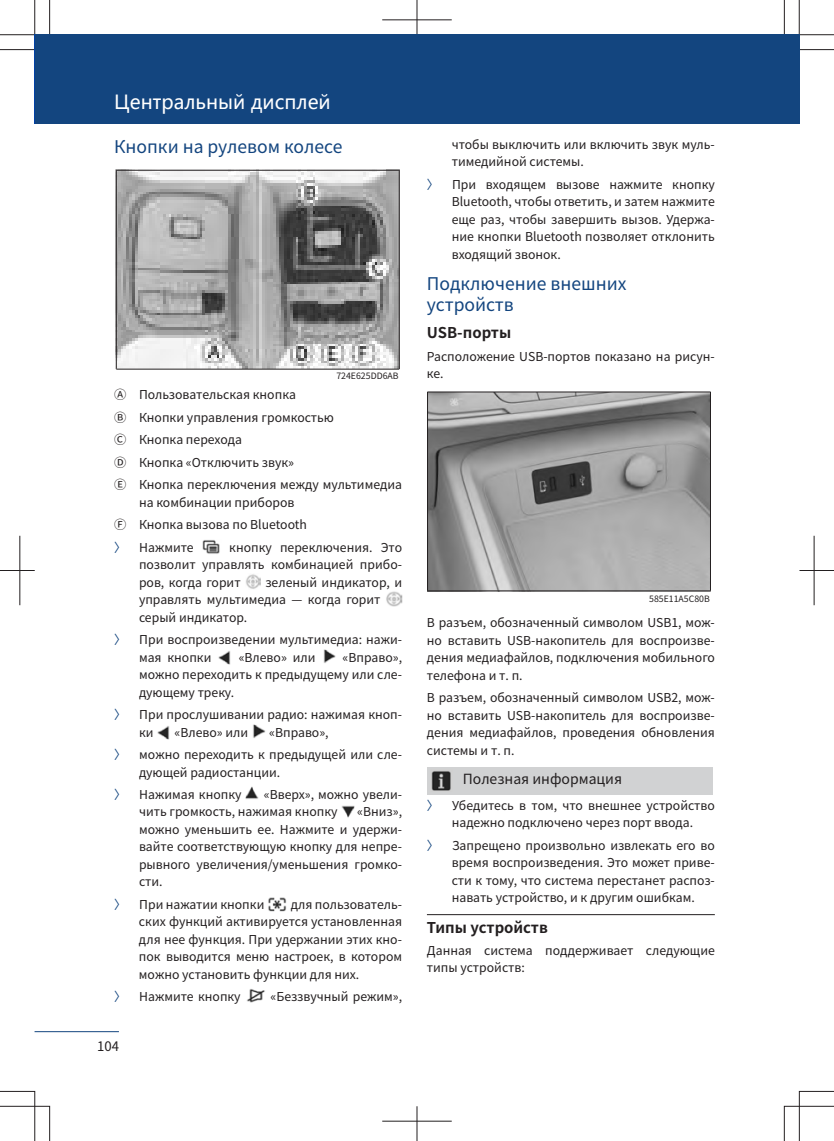
<style>
.page{position:relative;width:834px;height:1141px;background:#fff}
.page>*{position:absolute;margin:0;border:0;box-sizing:border-box;transform-origin:0 0}
.t1{font:19.25px "Microsoft Ya Hei";color:#fff}
.t2{font:17.5px/21px "Source Han Sans CN";color:#13457f}
.t3{font:700 14.88px "Source Han Sans CN";color:#231f20}
.t4{font:14px "Source Han Sans CN";color:#231f20}
.t5{font:13.12px "Source Han Sans CN";color:#231f20}
.t6{font:12.25px/17.5px "Source Han Sans CN";color:#231f20}
.t7{font:8.75px "Source Han Sans CN";color:#231f20}
.s1{color:#13457f}
</style>
<div class="page">
<svg style="left:0;top:1091px;width:50px;height:50px"></svg>
<svg style="left:784px;top:1091px;width:49px;height:50px"></svg>
<hr style="left:416px;top:1106px;width:1px;height:35px;background:#231f20">
<hr style="left:382px;top:1121px;width:69px;height:1px;background:#231f20">
<hr style="left:0;top:570px;width:35px;height:1px;background:#231f20">
<hr style="left:20px;top:536px;width:1px;height:69px;background:#231f20">
<hr style="left:799px;top:570px;width:34px;height:1px;background:#231f20">
<hr style="left:813px;top:536px;width:1px;height:69px;background:#231f20">
<hr style="left:34px;top:0;width:1px;height:50px;background:#231f20">
<hr style="left:49px;top:0;width:1px;height:35px;background:#231f20">
<hr style="left:783px;top:0;width:1px;height:35px;background:#231f20">
<hr style="left:798px;top:0;width:1px;height:50px;background:#231f20">
<hr style="left:784px;top:34px;width:49px;height:1px;background:#231f20">
<hr style="left:799px;top:49px;width:34px;height:1px;background:#231f20">
<hr style="left:0;top:49px;width:35px;height:1px;background:#231f20">
<hr style="left:0;top:34px;width:50px;height:1px;background:#231f20">
<hr style="left:416px;top:0;width:1px;height:35px;background:#231f20">
<hr style="left:382px;top:20px;width:69px;height:1px;background:#231f20">
<div style="left:35px;top:35px;width:764px;height:89px;background:#13457f"></div>
<img style="left:202px;top:540px;width:18px;height:14px">
<img style="left:246px;top:574px;width:15px;height:15px">
<img style="left:386px;top:591px;width:16px;height:16px">
<img style="left:218px;top:651px;width:13px;height:13px">
<img style="left:323px;top:650px;width:13px;height:13px">
<img style="left:157px;top:726px;width:13px;height:13px">
<img style="left:253px;top:725px;width:13px;height:13px">
<img style="left:245px;top:786px;width:14px;height:13px">
<img style="left:341px;top:805px;width:13px;height:13px">
<img style="left:268px;top:897px;width:19px;height:14px">
<img style="left:247px;top:989px;width:18px;height:14px">
<div style="left:427px;top:767px;width:29px;height:27px;background:#d1d2d3"></div>
<div style="left:456px;top:767px;width:257px;height:27px;background:#d1d2d3"></div>
<img style="left:431px;top:771px;width:20px;height:20px">
<hr style="left:427px;top:914px;width:287px;height:1px;background:#231f20">
<hr style="left:35px;top:1031px;width:84px;height:1px;background:#13457f">
<img style="left:117px;top:171px;width:282px;height:197px">
<hr style="left:116px;top:170px;width:283px;height:1px;background:#231f20">
<hr style="left:399px;top:170px;width:1px;height:199px;background:#231f20">
<hr style="left:116px;top:369px;width:283px;height:1px;background:#231f20">
<hr style="left:116px;top:170px;width:1px;height:199px;background:#231f20">
<img style="left:428px;top:393px;width:282px;height:198px">
<hr style="left:427px;top:392px;width:283px;height:1px;background:#231f20">
<hr style="left:710px;top:392px;width:1px;height:199px;background:#231f20">
<hr style="left:427px;top:591px;width:283px;height:1px;background:#231f20">
<hr style="left:427px;top:392px;width:1px;height:199px;background:#231f20">
<h1 class="t1" style="left:114px;top:89px;width:218px">Центральный дисплей</h1>
<h2 class="t2" style="left:114px;top:136px;width:230px">Кнопки на рулевом колесе</h2>
<p class="t7" style="left:336px;top:371px;width:64px">724E625DD6AB</p>
<p class="t6" style="left:114px;top:384px;width:289px;line-height:22.4px">Ⓐ Пользовательская кнопка<br>Ⓑ Кнопки управления громкостью<br>Ⓒ Кнопка перехода<br>Ⓓ Кнопка «Отключить звук»<br>Ⓔ Кнопка переключения между мультимедиа</p>
<p class="t6" style="left:114px;top:491px;width:194px;line-height:22.4px;text-indent:25px">на комбинации приборов<br>Ⓕ Кнопка вызова по Bluetooth<span class="s1">〉</span> Нажмите</p>
<p class="t6" style="left:139px;top:539px;width:264px;text-align:justify;text-indent:90px">кнопку переключения. Это позволит управлять комбинацией прибо&shy;ров, когда горит</p>
<p class="t6" style="left:139px;top:574px;width:264px;text-indent:126px">зеленый индикатор, и управлять мультимедиа — когда горит серый индикатор.</p>
<p class="t6" style="left:139px;top:631px;width:264px;text-indent:-25px"><span class="s1">〉</span> При воспроизведении мультимедиа: нажи&shy;мая кнопки</p>
<p class="t6" style="left:139px;top:649px;width:264px;text-align:justify;text-indent:203px">«Вправо», можно переходить к предыдущему или сле&shy;дующему треку.</p>
<p class="t6" style="left:139px;top:706px;width:264px;text-indent:-25px"><span class="s1">〉</span> При прослушивании радио: нажимая кноп&shy;ки</p>
<p class="t6" style="left:239px;top:649px;width:78px">«Влево» или</p>
<p class="t6" style="left:114px;top:721px;width:289px;line-height:22.4px;text-indent:155px">«Вправо»,<br><span class="s1">〉</span> можно переходить к предыдущей или сле-</p>
<p class="t6" style="left:114px;top:761px;width:168px;line-height:22.4px;text-indent:25px">дующей радиостанции.<span class="s1">〉</span> Нажимая кнопку</p>
<p class="t6" style="left:174px;top:724px;width:75px">«Влево» или</p>
<p class="t6" style="left:139px;top:786px;width:264px;text-indent:125px">«Вверх», можно увели&shy;чить громкость, нажимая кнопку</p>
<p class="t6" style="left:139px;top:803px;width:264px;text-align:justify;text-indent:218px">«Вниз», можно уменьшить ее. Нажмите и удержи&shy;вайте соответствующую кнопку для непре&shy;рывного увеличения/уменьшения громко&shy;сти.</p>
<p class="t6" style="left:114px;top:896px;width:152px"><span class="s1">〉</span> При нажатии кнопки</p>
<p class="t6" style="left:139px;top:896px;width:264px;text-align:justify;text-indent:152px">для пользователь&shy;ских функций активируется установленная для нее функция. При удержании этих кно&shy;пок выводится меню настроек, в котором можно установить функции для них.</p>
<p class="t6" style="left:114px;top:988px;width:128px"><span class="s1">〉</span> Нажмите кнопку</p>
<p class="t6" style="left:270px;top:988px;width:133px">«Беззвучный режим»,</p>
<p class="t5" style="left:97px;top:1039px;width:23px">104</p>
<p class="t6" style="left:451px;top:136px;width:264px">чтобы выключить или включить звук муль&shy;тимедийной системы.</p>
<p class="t6" style="left:451px;top:176px;width:264px;text-align:justify;text-indent:-25px"><span class="s1">〉</span> При входящем вызове нажмите кнопку Bluetooth, чтобы ответить, и затем нажмите еще раз, чтобы завершить вызов. Удержа&shy;ние кнопки Bluetooth позволяет отклонить входящий звонок.</p>
<h2 class="t2" style="left:427px;top:273px;width:201px">Подключение внешних устройств</h2>
<p class="t3" style="left:427px;top:324px;width:86px">USB-порты</p>
<p class="t6" style="left:427px;top:348px;width:289px">Расположение USB-портов показано на рисун&shy;ке.</p>
<p class="t7" style="left:649px;top:594px;width:62px">585E11A5C80B</p>
<p class="t6" style="left:427px;top:614px;width:289px;text-align:justify">В разъем, обозначенный символом USB1, мож&shy;но вставить USB-накопитель для воспроизве&shy;дения медиафайлов, подключения мобильного телефона и т. п.</p>
<p class="t6" style="left:427px;top:689px;width:289px;text-align:justify">В разъем, обозначенный символом USB2, мож&shy;но вставить USB-накопитель для воспроизве&shy;дения медиафайлов, проведения обновления системы и т. п.</p>
<p class="t4" style="left:462px;top:771px;width:161px">Полезная информация</p>
<p class="t6" style="left:427px;top:797px;width:289px;text-align:center"><span class="s1">〉</span> Убедитесь в том, что внешнее устройство надежно подключено через порт ввода.</p>
<p class="t6" style="left:451px;top:837px;width:264px;text-align:justify;text-indent:-25px"><span class="s1">〉</span> Запрещено произвольно извлекать его во время воспроизведения. Это может приве&shy;сти к тому, что система перестанет распоз&shy;навать устройство, и к другим ошибкам.</p>
<p class="t3" style="left:427px;top:919px;width:122px">Типы устройств</p>
<p class="t6" style="left:427px;top:942px;width:289px">Данная система поддерживает следующие типы устройств:</p>
</div>
